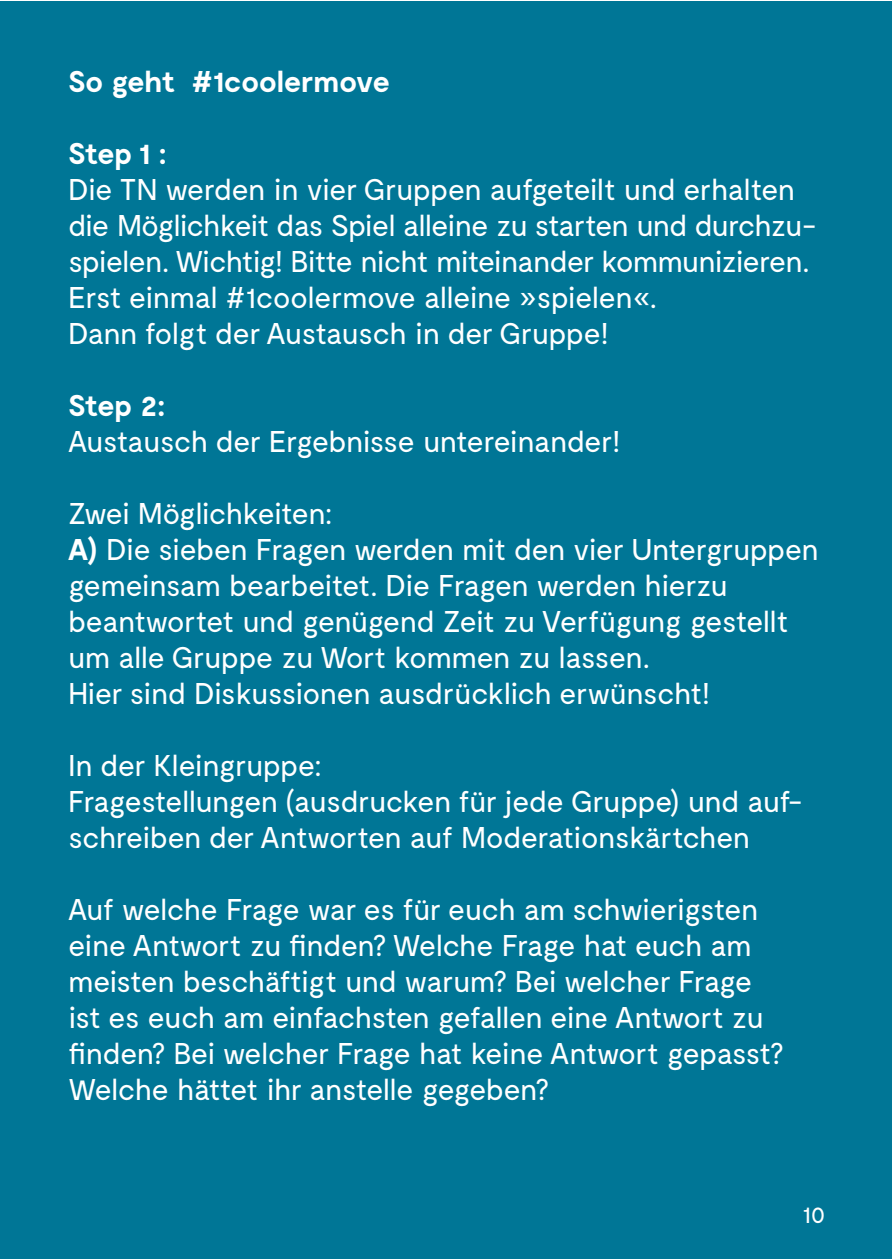
<style>
.page{position:relative;width:893px;height:1259px;background:#fff}
.page>*{position:absolute;margin:0;border:0;box-sizing:border-box;transform-origin:0 0}
.t1{font:30px/36px "Moderat";letter-spacing:-.025em;color:#fff}
.t2{font:700 30px "Moderat";letter-spacing:-.025em;color:#fff}
.t3{font:24px "Moderat";color:#fff}
.s1{font-weight:700}
</style>
<div class="page">
<div style="left:0;top:2px;width:891px;height:1257px;background:#007696"></div>
<p class="t2" style="left:68px;top:64px;width:324px">So geht #1coolermove</p>
<p class="t2" style="left:68px;top:136px;width:100px">Step 1 :</p>
<p class="t1" style="left:68px;top:173px;width:750px">Die TN werden in vier Gruppen aufgeteilt und erhalten die Möglichkeit das Spiel alleine zu starten und durchzu&shy;spielen. Wichtig! Bitte nicht miteinander kommunizieren.<br>Erst einmal #1coolermove alleine »spielen«.<br>Dann folgt der Austausch in der Gruppe!</p>
<p class="t2" style="left:68px;top:388px;width:99px">Step 2:</p>
<p class="t1" style="left:68px;top:425px;width:554px">Austausch der Ergebnisse untereinander!</p>
<p class="t1" style="left:68px;top:497px;width:752px">Zwei Möglichkeiten:<br><span class="s1">A)</span> Die sieben Fragen werden mit den vier Untergruppen gemeinsam bearbeitet. Die Fragen werden hierzu beantwortet und genügend Zeit zu Verfügung gestellt um alle Gruppe zu Wort kommen zu lassen.<br>Hier sind Diskussionen ausdrücklich erwünscht!</p>
<p class="t1" style="left:68px;top:749px;width:736px">In der Kleingruppe:<br>Fragestellungen (ausdrucken für jede Gruppe) und auf&shy;schreiben der Antworten auf Moderationskärtchen</p>
<p class="t1" style="left:68px;top:893px;width:717px">Auf welche Frage war es für euch am schwierigsten eine Antwort zu finden? Welche Frage hat euch am meisten beschäftigt und warum? Bei welcher Frage ist es euch am einfachsten gefallen eine Antwort zu finden? Bei welcher Frage hat keine Antwort gepasst?<br>Welche hättet ihr anstelle gegeben?</p>
<p class="t3" style="left:802px;top:1201px;width:24px">10</p>
</div>
